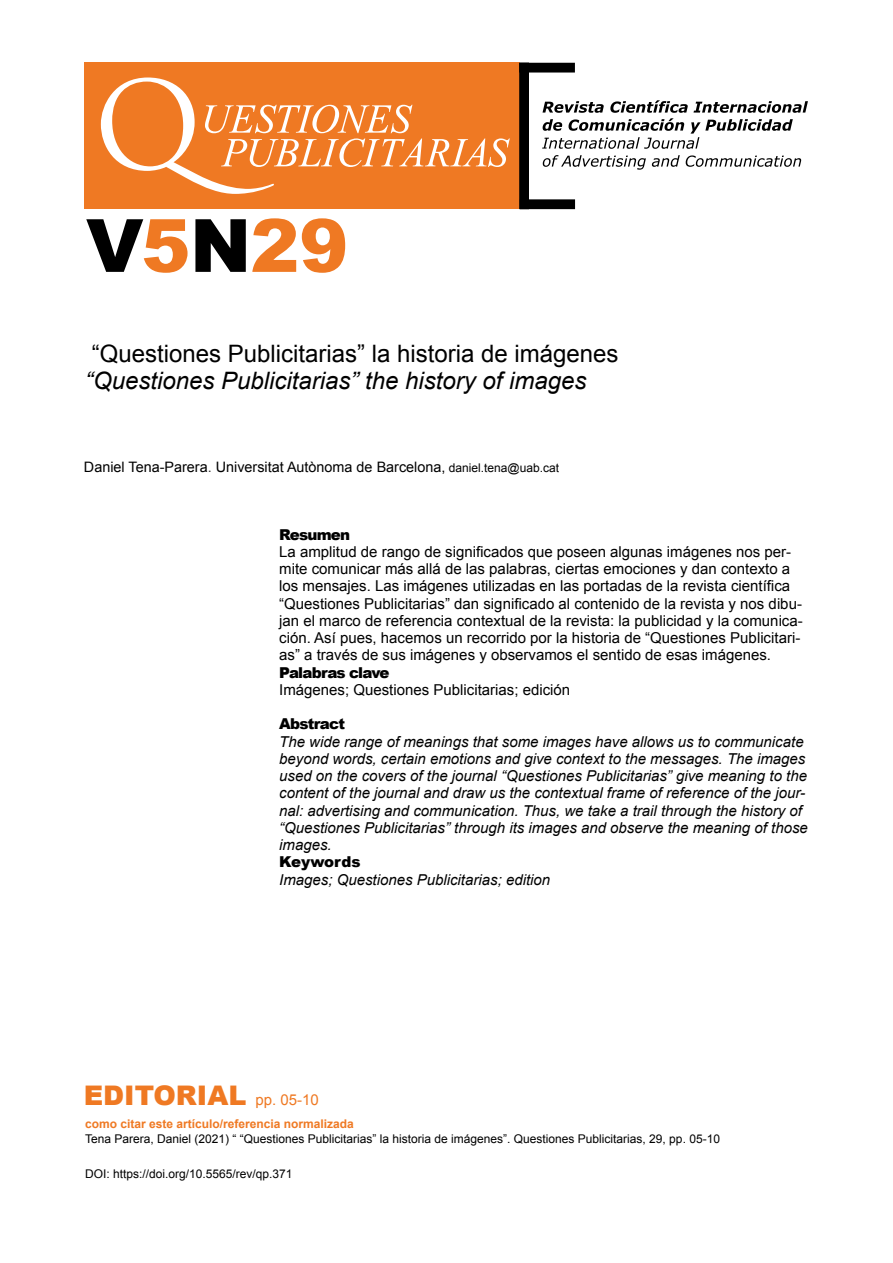
<style>
.page{position:relative;width:893px;height:1263px;background:#fff}
.page>*{position:absolute;margin:0;border:0;box-sizing:border-box;transform-origin:0 0}
.t1{font:900 73.5px "Arial";letter-spacing:-.01em;color:#ef7923}
.t2{font:900 27px "Arial";color:#ef7923}
.t3{font:24px "Arial";color:#000}
.t4{font:italic 24px "Arial";color:#000}
.t5{font:15px/17.2px "Arial";color:#000}
.t6{font:italic 15px/17.2px "Arial";color:#000}
.t7{font:900 15px "Arial";letter-spacing:-.05em;color:#000}
.t8{font:900 15px "Arial";color:#000}
.t9{font:14.4px "Arial";color:#000}
.t10{font:12px "Arial";color:#000}
.t11{font:700 12px "Arial";color:#ef7923}
.s1{color:#000}
.s2{color:#353535}
.s3{font-size:12px}
.s4{font-weight:400;font-size:15px}
</style>
<div class="page">
<div style="left:84px;top:63px;width:436px;height:146px;background:#ef7923"></div>
<svg style="left:101px;top:78px;width:409px;height:116px"></svg>
<svg style="left:542px;top:100px;width:266px;height:49px"></svg>
<svg style="left:543px;top:155px;width:103px;height:15px"></svg>
<svg style="left:652px;top:155px;width:28px;height:12px"></svg>
<svg style="left:686px;top:155px;width:115px;height:12px"></svg>
<div style="left:519px;top:63px;width:10px;height:146px;background:#000"></div>
<div style="left:520px;top:63px;width:55px;height:10px;background:#000"></div>
<div style="left:520px;top:199px;width:55px;height:10px;background:#000"></div>
<h1 class="t1" style="left:86px;top:192px;width:264px"><span class="s1">V</span>5<span class="s1">N</span>29</h1>
<h3 class="t3" style="left:92px;top:338px;width:528px">“Questiones Publicitarias” la historia de imágenes</h3>
<h3 class="t4" style="left:85px;top:365px;width:503px">“Questiones Publicitarias” the history of images</h3>
<p class="t9" style="left:84px;top:457px;width:477px">Daniel Tena-Parera<span class="s2">.</span> Universitat Autònoma de Barcelona, <span class="s3">daniel.tena@uab.cat</span></p>
<p class="t7" style="left:279px;top:523px;width:72px">Resumen</p>
<p class="t5" style="left:279px;top:543px;width:525px">La amplitud de rango de significados que poseen algunas imágenes nos per&shy;mite comunicar más allá de las palabras, ciertas emociones y dan contexto a los mensajes. Las imágenes utilizadas en las portadas de la revista científica “Questiones Publicitarias” dan significado al contenido de la revista y nos dibu&shy;jan el marco de referencia contextual de la revista: la publicidad y la comunica&shy;ción. Así pues, hacemos un recorrido por la historia de “Questiones Publicitari&shy;as” a través de sus imágenes y observamos el sentido de esas imágenes.</p>
<p class="t7" style="left:279px;top:661px;width:112px">Palabras clave</p>
<p class="t5" style="left:279px;top:681px;width:292px">Imágenes; Questiones Publicitarias; edición</p>
<p class="t7" style="left:279px;top:713px;width:67px">Abstract</p>
<p class="t6" style="left:279px;top:733px;width:530px">The wide range of meanings that some images have allows us to communicate beyond words, certain emotions and give context to the messages. The images used on the covers of the journal “Questiones Publicitarias” give meaning to the content of the journal and draw us the contextual frame of reference of the jour&shy;nal: advertising and communication. Thus, we take a trail through the history of “Questiones Publicitarias” through its images and observe the meaning of those images.</p>
<p class="t8" style="left:279px;top:851px;width:83px">Keywords</p>
<p class="t6" style="left:279px;top:871px;width:272px">Images; Questiones Publicitarias; edition</p>
<h2 class="t2" style="left:84px;top:1075px;width:236px">EDITORIAL <span class="s4">pp. 05-10</span></h2>
<p class="t11" style="left:85px;top:1116px;width:270px">como citar este artículo/referencia normalizada</p>
<p class="t10" style="left:85px;top:1131px;width:636px">Tena Parera, Daniel (2021) “ “Questiones Publicitarias” la historia de imágenes”. Questiones Publicitarias, 29, pp. 05-10</p>
<p class="t10" style="left:85px;top:1166px;width:209px">DOI: https://doi.org/10.5565/rev/qp.371</p>
</div>
